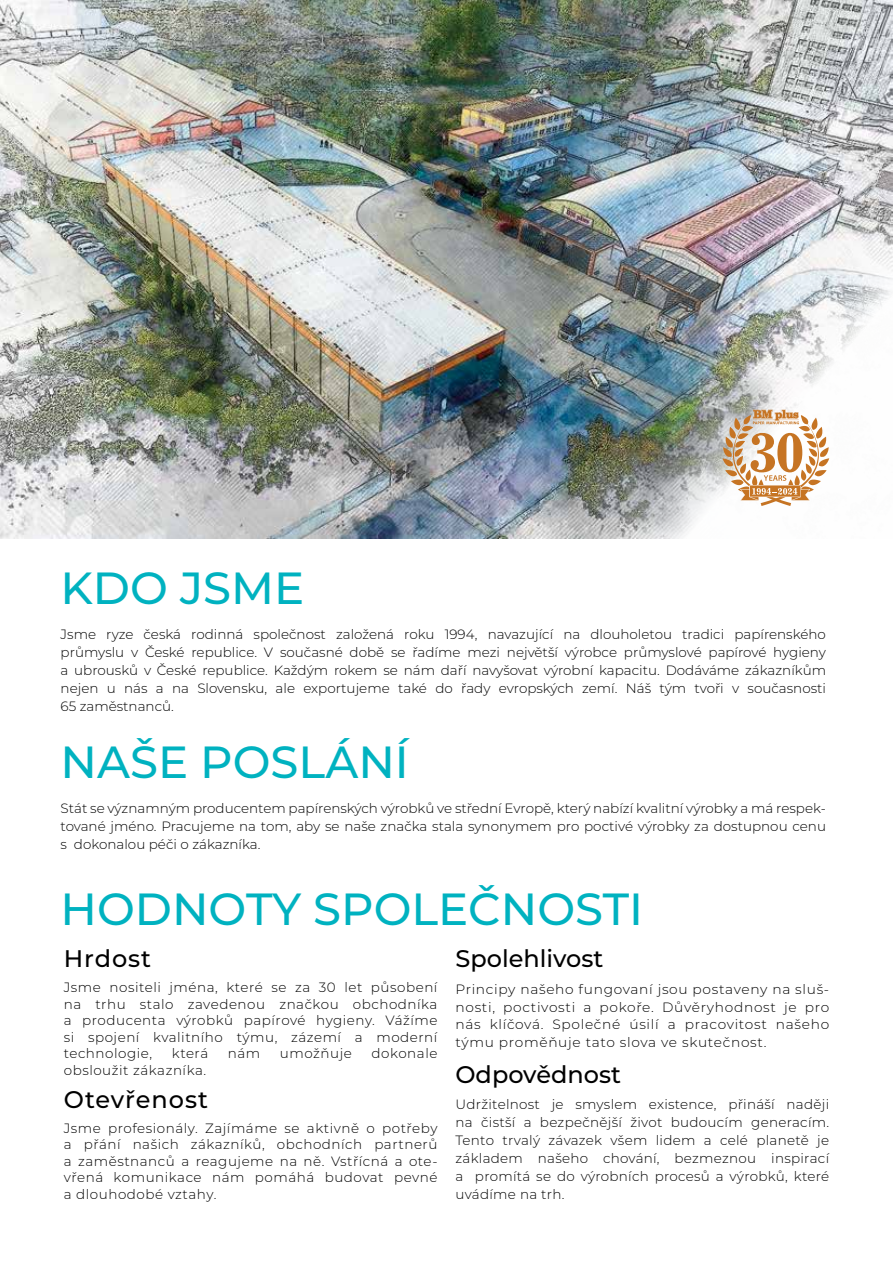
<style>
.page{position:relative;width:893px;height:1263px;background:#fff}
.page>*{position:absolute;margin:0;border:0;box-sizing:border-box;transform-origin:0 0}
.t1{font:500 45px "Montserrat";color:#00b2c0}
.t2{font:500 24px "Montserrat";color:#000}
.t3{font:500 24px "Montserrat";letter-spacing:.04em;color:#000}
.t4{font:300 13.5px/16.5px "Montserrat";letter-spacing:.03em;color:#000;text-align:justify}
</style>
<div class="page">
<img style="left:0;top:0;width:893px;height:538px">
<svg style="left:723px;top:409px;width:106px;height:97px"></svg>
<h1 class="t1" style="left:61px;top:556px;width:245px">KDO JSME</h1>
<p class="t4" style="left:61px;top:625px;width:767px;line-height:18px">Jsme ryze česká rodinná společnost založená roku 1994, navazující na dlouholetou tradici papírenského průmyslu v České republice. V současné době se řadíme mezi největší výrobce průmyslové papírové hygieny a ubrousků v České republice. Každým rokem se nám daří navyšovat výrobní kapacitu. Dodáváme zákazníkům nejen u nás a na Slovensku, ale exportujeme také do řady evropských zemí. Náš tým tvoři v současnosti 65 zaměstnanců.</p>
<h1 class="t1" style="left:61px;top:731px;width:350px">NAŠE POSLÁNÍ</h1>
<p class="t4" style="left:61px;top:799px;width:767px;line-height:18px">Stát se významným producentem papírenských výrobků ve střední Evropě, který nabízí kvalitní výrobky a má respek&shy;tované jméno. Pracujeme na tom, aby se naše značka stala synonymem pro poctivé výrobky za dostupnou cenu s dokonalou péči o zákazníka.</p>
<h1 class="t1" style="left:61px;top:878px;width:584px">HODNOTY SPOLEČNOSTI</h1>
<h2 class="t2" style="left:64px;top:942px;width:89px">Hrdost</h2>
<p class="t4" style="left:64px;top:979px;width:375px">Jsme nositeli jména, které se za 30 let působení na trhu stalo zavedenou značkou obchodníka a producenta výrobků papírové hygieny. Vážíme si spojení kvalitního týmu, zázemí a moderní technologie,</p>
<h2 class="t2" style="left:455px;top:942px;width:149px">Spolehlivost</h2>
<p class="t4" style="left:455px;top:979px;width:375px;line-height:17.9px">Principy našeho fungovaní jsou postaveny na sluš&shy;nosti, poctivosti a pokoře. Důvěryhodnost je pro nás klíčová. Společné úsilí a pracovitost našeho týmu proměňuje tato slova ve skutečnost.</p>
<h2 class="t2" style="left:455px;top:1058px;width:167px">Odpovědnost</h2>
<p class="t4" style="left:455px;top:1095px;width:375px;line-height:17.9px">Udržitelnost je smyslem existence, přináší naději na čistší a bezpečnější život budoucím generacím.<br>Tento trvalý závazek všem lidem a celé planetě je základem našeho chování, bezmeznou inspirací a promítá se do výrobních procesů a výrobků, které uvádíme na trh.</p>
<p class="t4" style="left:172px;top:1045px;width:38px">která</p>
<p class="t4" style="left:228px;top:1045px;width:34px">nám</p>
<p class="t4" style="left:280px;top:1045px;width:73px">umožňuje</p>
<p class="t4" style="left:372px;top:1045px;width:67px">dokonale</p>
<p class="t4" style="left:64px;top:1061px;width:144px">obsloužit zákazníka.</p>
<h2 class="t3" style="left:64px;top:1082px;width:146px">Otevřenost</h2>
<p class="t4" style="left:64px;top:1119px;width:375px">Jsme profesionály. Zajímáme se aktivně o potřeby a přání našich zákazníků, obchodních partnerů a zaměstnanců a reagujeme na ně. Vstřícná a ote&shy;vřená komunikace nám pomáhá budovat pevné a dlouhodobé vztahy.</p>
</div>
